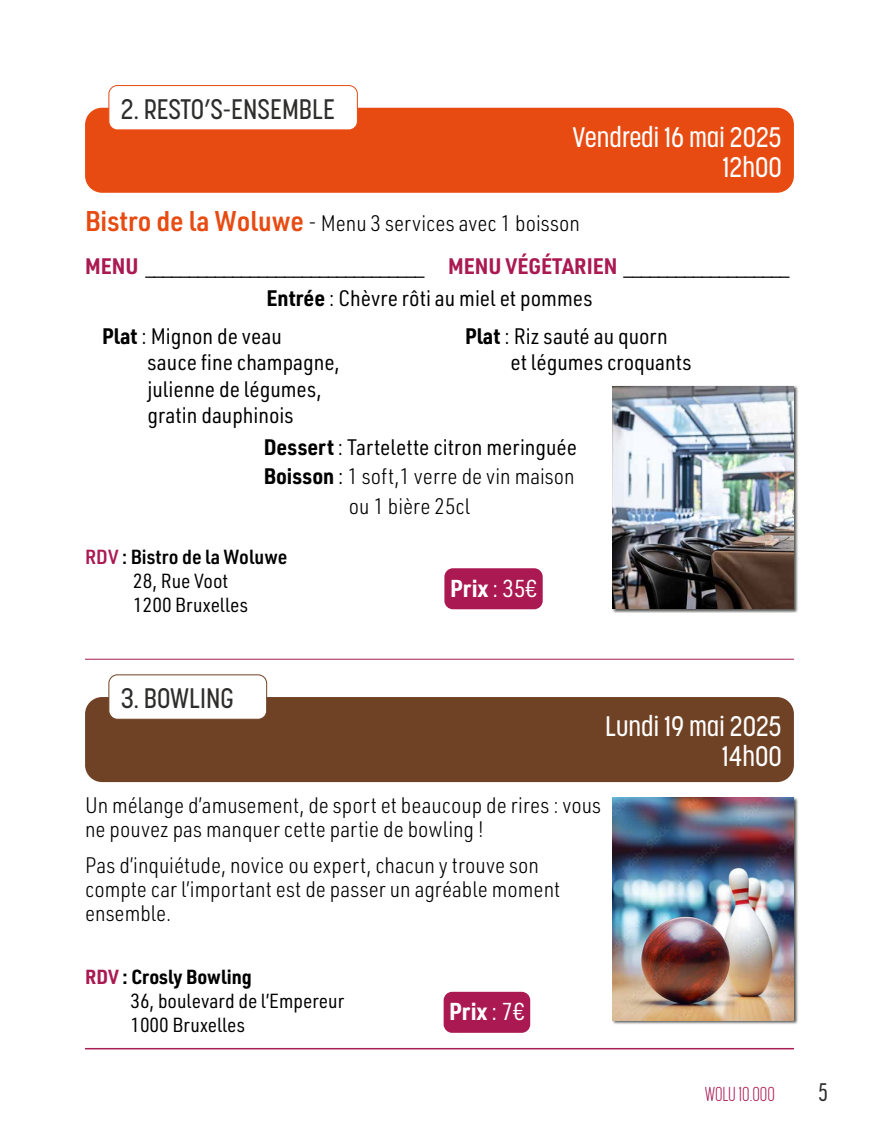
<style>
.page{position:relative;width:879px;height:1134px;background:#fff}
.page>*{position:absolute;margin:0;border:0;box-sizing:border-box;transform-origin:0 0}
.Date_-_heure{font:500 28px "Korolev Condensed";color:#fff}
.t1{font:500 28px "Korolev Condensed";color:#2e2d2c}
.t2{font:500 25.2px "Korolev Compressed";color:#2e2d2c}
.Prix{font:700 24px "URWDIN Semi Cond";color:#fff}
.Texte_11{font:300 22px/24px "URWDIN Semi Cond";color:#000}
.t3{font:22px "URWDIN Semi Cond";color:#000}
.t4{font:20px "URWDIN Semi Cond";color:#000}
.RDV_-_Info{font:600 20px "URWDIN Semi Cond";color:#000}
.t5{font:700 20px "URWDIN Semi Cond";color:#000}
.t6{font:300 20px "Korolev Compressed";color:#aa1952}
.s1{font-weight:600;font-size:28px;color:#e84b12}
.s2{font-weight:700;color:#aa1952}
.s3{font-weight:700}
.s4{font-weight:400}
.s5{color:#aa1952}
</style>
<div class="page">
<div style="left:85px;top:697px;width:709px;height:85px;background:#704225;border-radius:17px"></div>
<div style="left:109px;top:675px;width:158px;height:44px;background:#fff;border-radius:9px"></div>
<div style="left:108px;top:674px;width:159px;height:46px;border:1px solid #704225;border-radius:9px"></div>
<div style="left:444px;top:992px;width:86px;height:41px;background:#aa1952;border-radius:9px"></div>
<hr style="left:85px;top:1048px;width:709px;height:1px;background:#aa1952">
<div style="left:85px;top:108px;width:709px;height:85px;background:#e84b12;border-radius:17px"></div>
<div style="left:109px;top:86px;width:248px;height:44px;background:#fff;border-radius:9px"></div>
<div style="left:108px;top:85px;width:250px;height:45px;border:1px solid #e84b12;border-radius:9px"></div>
<hr style="left:85px;top:659px;width:709px;height:1px;background:#aa1952">
<div style="left:444px;top:568px;width:99px;height:41px;background:#aa1952;border-radius:9px"></div>
<div style="left:612px;top:797px;width:186px;height:227px;background:#1d1d1b;opacity:.75"></div>
<img style="left:612px;top:798px;width:182px;height:222px">
<div style="left:612px;top:385px;width:186px;height:228px;background:#1d1d1b;opacity:.75"></div>
<img style="left:612px;top:386px;width:182px;height:223px">
<p class="t1" style="left:121px;top:93px;width:216px">2. RESTO’S-ENSEMBLE</p>
<p class="Date_-_heure" style="left:572px;top:120px;width:211px">Vendredi 16 mai 2025</p>
<p class="Date_-_heure" style="left:722px;top:150px;width:61px">12h00</p>
<p class="Texte_11" style="left:85px;top:210px;width:496px"><span class="s1">Bistro de la Woluwe</span> - Menu 3 services avec 1 boisson</p>
<p class="t3" style="left:85px;top:252px;width:705px"><span class="s2">MENU</span> ________________________________ <span class="s2">MENU VÉGÉTARIEN</span> ___________________</p>
<p class="t3" style="left:266px;top:284px;width:327px"><span class="s3">Entrée</span> : Chèvre rôti au miel et pommes</p>
<p class="t3" style="left:102px;top:322px;width:181px"><span class="s3">Plat</span> : Mignon de veau</p>
<p class="t3" style="left:465px;top:322px;width:204px"><span class="s3">Plat</span> : Riz sauté au quorn</p>
<p class="t3" style="left:147px;top:348px;width:194px">sauce fine champagne,</p>
<p class="t3" style="left:510px;top:348px;width:183px">et légumes croquants</p>
<p class="t3" style="left:147px;top:375px;width:176px">julienne de légumes,</p>
<p class="t3" style="left:147px;top:401px;width:148px">gratin dauphinois</p>
<p class="t3" style="left:264px;top:432px;width:315px"><span class="s3">Dessert</span> : Tartelette citron meringuée</p>
<p class="Texte_11" style="left:264px;top:464px;width:312px"><span class="s3">Boisson</span> <span class="s4">:</span> 1 soft,1 verre de vin maison</p>
<p class="Texte_11" style="left:349px;top:493px;width:123px">ou 1 bière 25cl</p>
<p class="RDV_-_Info" style="left:85px;top:544px;width:204px"><span class="s5">RDV</span> : Bistro de la Woluwe</p>
<p class="t4" style="left:133px;top:568px;width:97px">28, Rue Voot</p>
<p class="t4" style="left:133px;top:592px;width:116px">1200 Bruxelles</p>
<p class="Prix" style="left:450px;top:572px;width:88px">Prix <span class="s4">: 35€</span></p>
<p class="t1" style="left:121px;top:682px;width:115px">3. BOWLING</p>
<p class="Date_-_heure" style="left:605px;top:709px;width:178px">Lundi 19 mai 2025</p>
<p class="Date_-_heure" style="left:722px;top:739px;width:62px">14h00</p>
<p class="Texte_11" style="left:85px;top:793px;width:517px">Un mélange d’amusement, de sport et beaucoup de rires : vous ne pouvez pas manquer cette partie de bowling !</p>
<p class="Texte_11" style="left:85px;top:852px;width:477px">Pas d’inquiétude, novice ou expert, chacun y trouve son compte car l’important est de passer un agréable moment ensemble.</p>
<p class="t5" style="left:85px;top:963px;width:168px"><span class="s5">RDV</span> : Crosly Bowling</p>
<p class="t4" style="left:130px;top:988px;width:215px">36, boulevard de l’Empereur</p>
<p class="t4" style="left:130px;top:1012px;width:116px">1000 Bruxelles</p>
<p class="Prix" style="left:449px;top:995px;width:77px">Prix <span class="s4">: 7€</span></p>
<p class="t6" style="left:705px;top:1083px;width:71px">WOLU 10.000</p>
<p class="t2" style="left:818px;top:1078px;width:11px">5</p>
</div>
